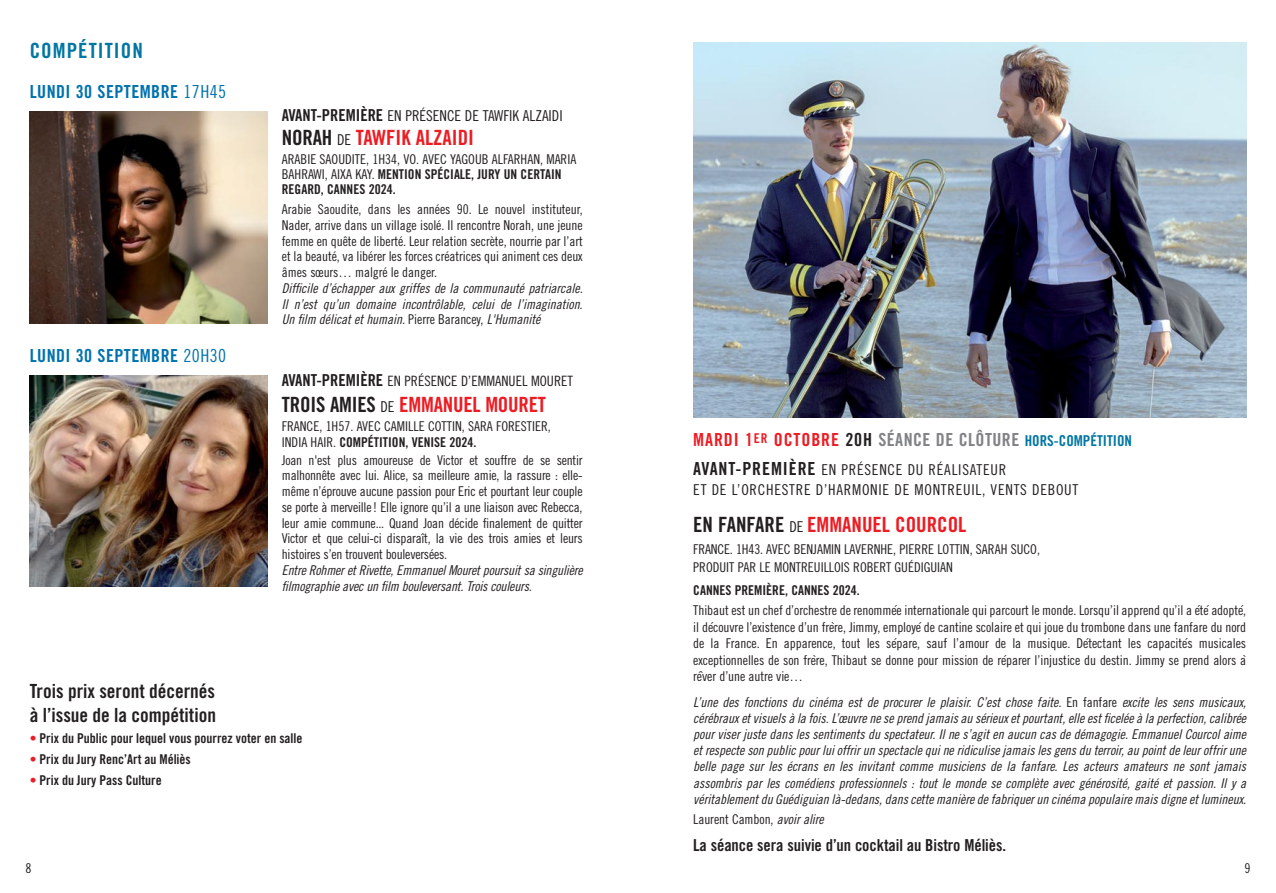
<style>
.page{position:relative;width:1276px;height:893px;background:#fff}
.page>*{position:absolute;margin:0;border:0;box-sizing:border-box;transform-origin:0 0}
.t1{font:21px "Trade Gothic Bold Cond Twenty";letter-spacing:-.01em;color:#ed1c24}
.t2{font:21px "Trade Gothic Bold Cond Twenty";letter-spacing:.05em;color:#0076a3}
.t3{font:19.5px/23.4px "Trade Gothic Bold Cond Twenty";color:#231f20}
.t4{font:18px "Trade Gothic Bold Cond Twenty";letter-spacing:.025em;color:#0072ae}
.t5{font:16.5px "Trade Gothic Bold Cond Twenty";letter-spacing:-.005em;color:#231f20}
.t6{font:15px/19.5px "Trade Gothic Cond Eighteen";letter-spacing:.05em;color:#231f20}
.t7{font:15px "Trade Gothic Bold Cond Twenty";color:#0076a3}
.t8{font:15px "Trade Gothic Cond Eighteen";color:#231f20}
.t9{font:14.25px "Trade Gothic Cond Eighteen";color:#231f20}
.t10{font:13.5px/15.8px "Trade Gothic Cond Eighteen";letter-spacing:-.005em;color:#231f20;text-align:justify}
.t11{font:italic 13.5px/16.2px "Trade Gothic Cond Eighteen";letter-spacing:-.005em;color:#231f20;text-align:justify}
.t12{font:13.5px/14.9px "Trade Gothic Bold Cond Twenty";color:#231f20}
.t13{font:300 13.5px ".Helvetica Neue Desk Interface";color:#231f20}
.s1{font-family:"Trade Gothic Cond Eighteen"}
.s2{font-family:"Trade Gothic Bold Cond Twenty";font-size:16.5px}
.s3{color:#231f20}
.s4{font-family:"Trade Gothic Cond Eighteen";font-size:15px;color:#231f20}
.s5{font-style:normal}
.s6{color:#ed1c24}
.s7{font-size:18px;color:#ed1c24}
.s8{font-size:18px;color:#231f20}
.s9{font-size:18px;color:#808285}
.s10{font-family:"Trade Gothic Bold Cond Twenty";font-size:18px}
.s11{font-family:".Helvetica Neue Desk Interface";font-weight:300}
.s12{font-style:italic}
</style>
<div class="page">
<img style="left:693px;top:43px;width:553px;height:374px">
<img style="left:30px;top:111px;width:238px;height:213px">
<img style="left:30px;top:375px;width:237px;height:211px">
<h1 class="t2" style="left:30px;top:42px;width:115px">COMPÉTITION</h1>
<h3 class="t4" style="left:30px;top:85px;width:198px">LUNDI 30 SEPTEMBRE <span class="s1">17H45</span></h3>
<h3 class="t4" style="left:30px;top:349px;width:198px">LUNDI 30 SEPTEMBRE <span class="s1">20H30</span></h3>
<p class="t8" style="left:282px;top:111px;width:282px"><span class="s2">AVANT-PREMIÈRE</span> EN PRÉSENCE DE TAWFIK ALZAIDI</p>
<h1 class="t1" style="left:282px;top:130px;width:194px"><span class="s3">NORAH</span> <span class="s4">DE</span> TAWFIK ALZAIDI</h1>
<p class="t10" style="left:282px;top:153px;width:296px">ARABIE SAOUDITE, 1H34, VO. AVEC YAGOUB ALFARHAN, MARIA</p>
<p class="t12" style="left:282px;top:168px;width:281px"><span class="s1">BAHRAWI, AIXA KAY.</span> MENTION SPÉCIALE, JURY UN CERTAIN<br>REGARD, CANNES 2024.</p>
<p class="t10" style="left:282px;top:202px;width:302px">Arabie Saoudite, dans les années 90. Le nouvel instituteur, Nader, arrive dans un village isolé. Il rencontre Norah, une jeune femme en quête de liberté. Leur relation secrète, nourrie par l’art et la beauté, va libérer les forces créatrices qui animent ces deux âmes sœurs… malgré le danger.</p>
<p class="t11" style="left:282px;top:281px;width:305px;line-height:15.8px">Difficile d’échapper aux griffes de la communauté patriarcale.<br>Il n’est qu’un domaine incontrôlable, celui de l’imagination.<br>Un film délicatethumain.<span class="s5">P i e r re B a ra n c ey,</span> L'Humanité</p>
<p class="t9" style="left:282px;top:375px;width:293px"><span class="s2">AVANT-PREMIÈRE</span> EN PRÉSENCE D’EMMANUEL MOURET</p>
<h1 class="t1" style="left:282px;top:397px;width:266px"><span class="s3">TROIS AMIES</span> <span class="s4">DE</span> EMMANUEL MOURET</h1>
<p class="t10" style="left:282px;top:420px;width:270px">FRANCE, 1H57. AVEC CAMILLE COTTIN, SARA FORESTIER,</p>
<p class="t12" style="left:282px;top:436px;width:196px"><span class="s1">INDIA HAIR.</span> COMPÉTITION, VENISE 2024.</p>
<p class="t10" style="left:282px;top:453px;width:302px">Joan n'est plus amoureuse de Victor et souffre de se sentir malhonnête avec lui. Alice, sa meilleure amie, la rassure : elle&shy;même n’éprouve aucune passion pour Eric et pourtant leur couple se porte à merveille ! Elle ignore qu’il a une liaison avec Rebecca, leur amie commune... Quand Joan décide finalement de quitter Victor et que celui-ci disparaît, la vie des trois amies et leurs histoires s’en trouvent bouleversées.</p>
<p class="t11" style="left:282px;top:563px;width:305px;line-height:15.8px">EntreRohmeretRivette,EmmanuelMouretpoursuitsa singulière filmographieavecun film bouleversant.Troiscouleurs.</p>
<h2 class="t3" style="left:30px;top:681px;width:188px">Trois prix seront décernés à l’issue de la compétition</h2>
<p class="t12" style="left:30px;top:731px;width:274px"><span class="s6">•</span> Prix du Public pour lequel vous pourrez voter en salle</p>
<p class="t12" style="left:30px;top:752px;width:163px"><span class="s6">•</span> Prix du Jury Renc’Art au Méliès</p>
<p class="t12" style="left:30px;top:773px;width:133px"><span class="s6">•</span> Prix du Jury Pass Culture</p>
<p class="t10" style="left:26px;top:861px;width:7px">8</p>
<p class="t7" style="left:693px;top:435px;width:440px"><span class="s7">MARDI 1</span><sup>ER</sup> <span class="s7">OCTOBRE</span> <span class="s8">20H</span> <span class="s9">SÉANCE DE CLÔTURE</span> HORS-COMPÉTITION</p>
<p class="t6" style="left:693px;top:461px;width:386px"><span class="s10">AVANT-PREMIÈRE</span> EN PRÉSENCE DU RÉALISATEUR<br>ET DE L’ORCHESTRE D’HARMONIE DE MONTREUIL, VENTS DEBOUT</p>
<h1 class="t1" style="left:693px;top:517px;width:275px"><span class="s3">EN FANFARE</span> <span class="s4">DE</span> EMMANUEL COURCOL</h1>
<p class="t10" style="left:693px;top:542px;width:348px;line-height:18px">FRANCE. 1H43. AVEC BENJAMIN LAVERNHE, PIERRE LOTTIN, SARAH SUCO,<br>PRODUIT PAR LE MONTREUILLOIS ROBERT GUÉDIGUIAN</p>
<p class="t12" style="left:693px;top:583px;width:168px">CANNES PREMIÈRE, CANNES 2024.</p>
<p class="t10" style="left:693px;top:604px;width:554px">Thibaut est un chef d’orchestre de renommee internationale qui parcourt le monde. Lorsqu’il apprend qu’il a ete<span class="s11">́ ́</span>adopte,<span class="s11">́</span></p>
<p class="t13" style="left:896px;top:603px;width:4px">́</p>
<p class="t10" style="left:693px;top:620px;width:554px">il decouvre l’existence d’un frere, Jimmy, employe<span class="s11">́</span>de cantine scolaire et qui joue du trombone dans une fanfare du nord</p>
<p class="t13" style="left:713px;top:619px;width:4px">́</p>
<p class="t13" style="left:834px;top:619px;width:4px">̀</p>
<p class="t10" style="left:693px;top:637px;width:554px">de la France. En apparence, tout les separe, sauf l’amour de la musique. Detectant les capacites musicales</p>
<p class="t13" style="left:896px;top:636px;width:4px">́</p>
<p class="t13" style="left:1088px;top:636px;width:4px">́</p>
<p class="t13" style="left:1187px;top:636px;width:4px">́</p>
<p class="t10" style="left:693px;top:653px;width:557px">exceptionnelles de son frere, Thibaut se donne pour mission de reparer l’injustice du destin. Jimmy se prend alors a<span class="s11">̀</span></p>
<p class="t13" style="left:816px;top:652px;width:4px">̀</p>
<p class="t13" style="left:1006px;top:652px;width:4px">́</p>
<p class="t13" style="left:702px;top:669px;width:6px">̂</p>
<p class="t11" style="left:693px;top:695px;width:557px">L’une des fonctions du cinéma est de procurer le plaisir. C’est chose faite. <span class="s5">E n f a n f a r e</span> excite les sens musicaux, cérébrauxetvisuels à la fois.L’œuvre ne se prend jamais au sérieuxetpourtant,elle estficelée à la perfection,calibrée pourviserjuste dans les sentiments du spectateur.Ilne s’agiten aucun cas de démagogie.EmmanuelCourcolaime etrespecte son public pourluioffrirun spectacle quine ridiculise jamais les gens du terroir,au pointde leuroffrirune belle page sur les écrans en les invitant comme musiciens de la fanfare. Les acteurs amateurs ne sont jamais assombris par les comédiens professionnels : tout le monde se complète avec générosité, gaité et passion. Il y a véritablementdu Guédiguian là-dedans,dans cette manière de fabriquerun cinéma populaire mais digne etlumineux.</p>
<p class="t10" style="left:693px;top:813px;width:135px">Laurent Cambon, <span class="s12">avoiralire</span></p>
<p class="t5" style="left:693px;top:839px;width:314px">La séance sera suivie d’un cocktail au Bistro Méliès.</p>
<p class="t10" style="left:693px;top:670px;width:111px">rever d’une autre vie…</p>
<p class="t10" style="left:1244px;top:861px;width:7px">9</p>
</div>
